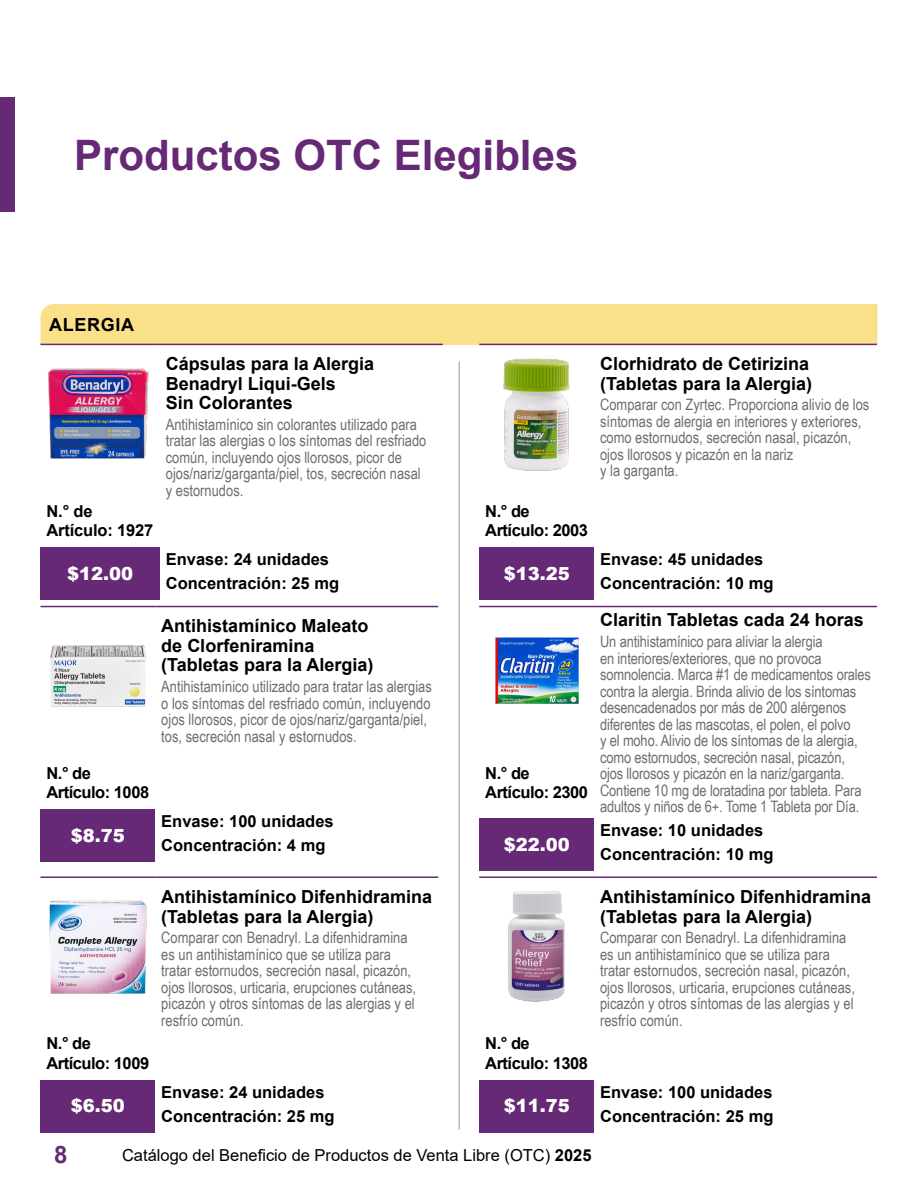
<style>
.page{position:relative;width:918px;height:1188px;background:#fff}
.page>*{position:absolute;margin:0;border:0;box-sizing:border-box;transform-origin:0 0}
.t1{font:700 42px "Arial";color:#662976}
.t2{font:700 24px "Arial";color:#662976}
.t3{font:700 18px/19.5px "Arial";color:#000}
.t4{font:900 18px "Arial";color:#fff}
.t5{font:700 18px "Arial";letter-spacing:.035em;color:#000}
.t6{font:700 16.5px/19.8px "Arial";color:#000}
.t7{font:700 16.5px/19.8px "Arial";letter-spacing:-.03em;color:#000}
.t8{font:16.5px "Arial";color:#000}
.t9{font:15.75px/16.5px "Arial Narrow";color:#6d6e71}
.s1{font-weight:700}
</style>
<div class="page">
<div style="left:40px;top:304px;width:838px;height:41px;background:#fae089"></div>
<hr style="left:459px;top:362px;width:1px;height:768px;background:#939598">
<hr style="left:479px;top:606px;width:115px;height:1px;background:#662976">
<hr style="left:594px;top:606px;width:283px;height:1px;background:#662976">
<hr style="left:40px;top:606px;width:115px;height:1px;background:#662976">
<hr style="left:155px;top:606px;width:283px;height:1px;background:#662976">
<hr style="left:40px;top:876px;width:115px;height:2px;background:#662976">
<hr style="left:155px;top:876px;width:283px;height:2px;background:#662976">
<hr style="left:479px;top:876px;width:115px;height:2px;background:#662976">
<hr style="left:594px;top:876px;width:283px;height:2px;background:#662976">
<div style="left:0;top:98px;width:15px;height:114px;background:#662976"></div>
<div style="left:40px;top:547px;width:120px;height:53px;background:#662976"></div>
<div style="left:479px;top:547px;width:115px;height:53px;background:#662976"></div>
<hr style="left:479px;top:344px;width:115px;height:1px;background:#662976">
<hr style="left:594px;top:344px;width:283px;height:1px;background:#662976">
<hr style="left:40px;top:344px;width:120px;height:1px;background:#662976">
<hr style="left:160px;top:344px;width:283px;height:1px;background:#662976">
<img style="left:47px;top:368px;width:102px;height:91px">
<img style="left:50px;top:645px;width:96px;height:62px">
<div style="left:41px;top:809px;width:114px;height:53px;background:#662976"></div>
<img style="left:49px;top:900px;width:98px;height:94px">
<div style="left:41px;top:1080px;width:114px;height:52px;background:#662976"></div>
<img style="left:503px;top:358px;width:67px;height:113px">
<img style="left:495px;top:637px;width:84px;height:67px">
<div style="left:479px;top:818px;width:115px;height:53px;background:#662976"></div>
<img style="left:508px;top:891px;width:57px;height:111px">
<div style="left:479px;top:1080px;width:115px;height:52px;background:#662976"></div>
<h2 class="t1" style="left:74px;top:126px;width:506px">Productos OTC Elegibles</h2>
<h3 class="t5" style="left:49px;top:312px;width:86px">ALERGIA</h3>
<p class="t6" style="left:47px;top:501px;width:108px">N.° de<br>Artículo: 1927</p>
<p class="t4" style="left:67px;top:560px;width:68px">$12.00</p>
<p class="t3" style="left:166px;top:354px;width:210px">Cápsulas para la Alergia<br>Benadryl Liqui-Gels<br>Sin Colorantes</p>
<p class="t9" style="left:166px;top:416px;width:262px">Antihistamínico sin colorantes utilizado para tratar las alergias o los síntomas del resfriado común, incluyendo ojos llorosos, picor de ojos/nariz/garganta/piel, tos, secreción nasal y estornudos.</p>
<p class="t6" style="left:166px;top:549px;width:165px">Envase: 24 unidades</p>
<p class="t6" style="left:166px;top:573px;width:175px">Concentración: 25 mg</p>
<p class="t7" style="left:47px;top:763px;width:104px">N.° de<br>Artículo: 1008</p>
<p class="t4" style="left:71px;top:822px;width:56px">$8.75</p>
<p class="t3" style="left:161px;top:616px;width:214px">Antihistamínico Maleato de Clorfeniramina (Tabletas para la Alergia)</p>
<p class="t9" style="left:161px;top:678px;width:272px">Antihistamínico utilizado para tratar las alergias o los síntomas del resfriado común, incluyendo ojos llorosos, picor de ojos/nariz/garganta/piel, tos, secreción nasal y estornudos.</p>
<p class="t6" style="left:161px;top:812px;width:174px">Envase: 100 unidades</p>
<p class="t6" style="left:161px;top:836px;width:166px">Concentración: 4 mg</p>
<p class="t7" style="left:485px;top:501px;width:104px">N.° de<br>Artículo: 2003</p>
<p class="t4" style="left:504px;top:560px;width:68px">$13.25</p>
<p class="t7" style="left:485px;top:763px;width:104px">N.° de<br>Artículo: 2300</p>
<p class="t4" style="left:504px;top:831px;width:68px">$22.00</p>
<p class="t3" style="left:600px;top:354px;width:214px">Clorhidrato de Cetirizina (Tabletas para la Alergia)</p>
<p class="t9" style="left:600px;top:396px;width:271px">Comparar con Zyrtec. Proporciona alivio de los síntomas de alergia en interiores y exteriores, como estornudos, secreción nasal, picazón, ojos llorosos y picazón en la nariz<br>y la garganta.</p>
<p class="t6" style="left:600px;top:549px;width:165px">Envase: 45 unidades</p>
<p class="t6" style="left:600px;top:573px;width:175px">Concentración: 10 mg</p>
<p class="t3" style="left:600px;top:610px;width:265px">Claritin Tabletas cada 24 horas</p>
<p class="t9" style="left:600px;top:633px;width:272px">Un antihistamínico para aliviar la alergia<br>en interiores/exteriores, que no provoca somnolencia. Marca #1 de medicamentos orales contra la alergia. Brinda alivio de los síntomas desencadenados por más de 200 alérgenos diferentes de las mascotas, el polen, el polvo<br>y el moho. Alivio de los síntomas de la alergia, como estornudos, secreción nasal, picazón, ojos llorosos y picazón en la nariz/garganta.<br>Contiene 10 mg de loratadina por tableta. Para adultos y niños de 6+. Tome 1 Tableta por Día.</p>
<p class="t6" style="left:600px;top:821px;width:165px">Envase: 10 unidades</p>
<p class="t6" style="left:600px;top:845px;width:175px">Concentración: 10 mg</p>
<p class="t7" style="left:47px;top:1034px;width:104px">N.° de<br>Artículo: 1009</p>
<p class="t4" style="left:71px;top:1093px;width:56px">$6.50</p>
<p class="t3" style="left:161px;top:887px;width:273px">Antihistamínico Difenhidramina (Tabletas para la Alergia)</p>
<p class="t9" style="left:161px;top:929px;width:256px">Comparar con Benadryl. La difenhidramina es un antihistamínico que se utiliza para tratar estornudos, secreción nasal, picazón, ojos llorosos, urticaria, erupciones cutáneas, picazón y otros síntomas de las alergias y el resfrío común.</p>
<p class="t6" style="left:161px;top:1082px;width:165px">Envase: 24 unidades</p>
<p class="t6" style="left:161px;top:1106px;width:175px">Concentración: 25 mg</p>
<p class="t7" style="left:485px;top:1034px;width:104px">N.° de<br>Artículo: 1308</p>
<p class="t4" style="left:504px;top:1093px;width:68px">$11.75</p>
<h2 class="t2" style="left:54px;top:1138px;width:15px">8</h2>
<p class="t8" style="left:122px;top:1143px;width:471px">Catálogo del Beneficio de Productos de Venta Libre (OTC) <span class="s1">2025</span></p>
<p class="t3" style="left:600px;top:887px;width:273px">Antihistamínico Difenhidramina (Tabletas para la Alergia)</p>
<p class="t9" style="left:600px;top:929px;width:256px">Comparar con Benadryl. La difenhidramina es un antihistamínico que se utiliza para tratar estornudos, secreción nasal, picazón, ojos llorosos, urticaria, erupciones cutáneas, picazón y otros síntomas de las alergias y el resfrío común.</p>
<p class="t6" style="left:600px;top:1082px;width:174px">Envase: 100 unidades</p>
<p class="t6" style="left:600px;top:1106px;width:175px">Concentración: 25 mg</p>
</div>
